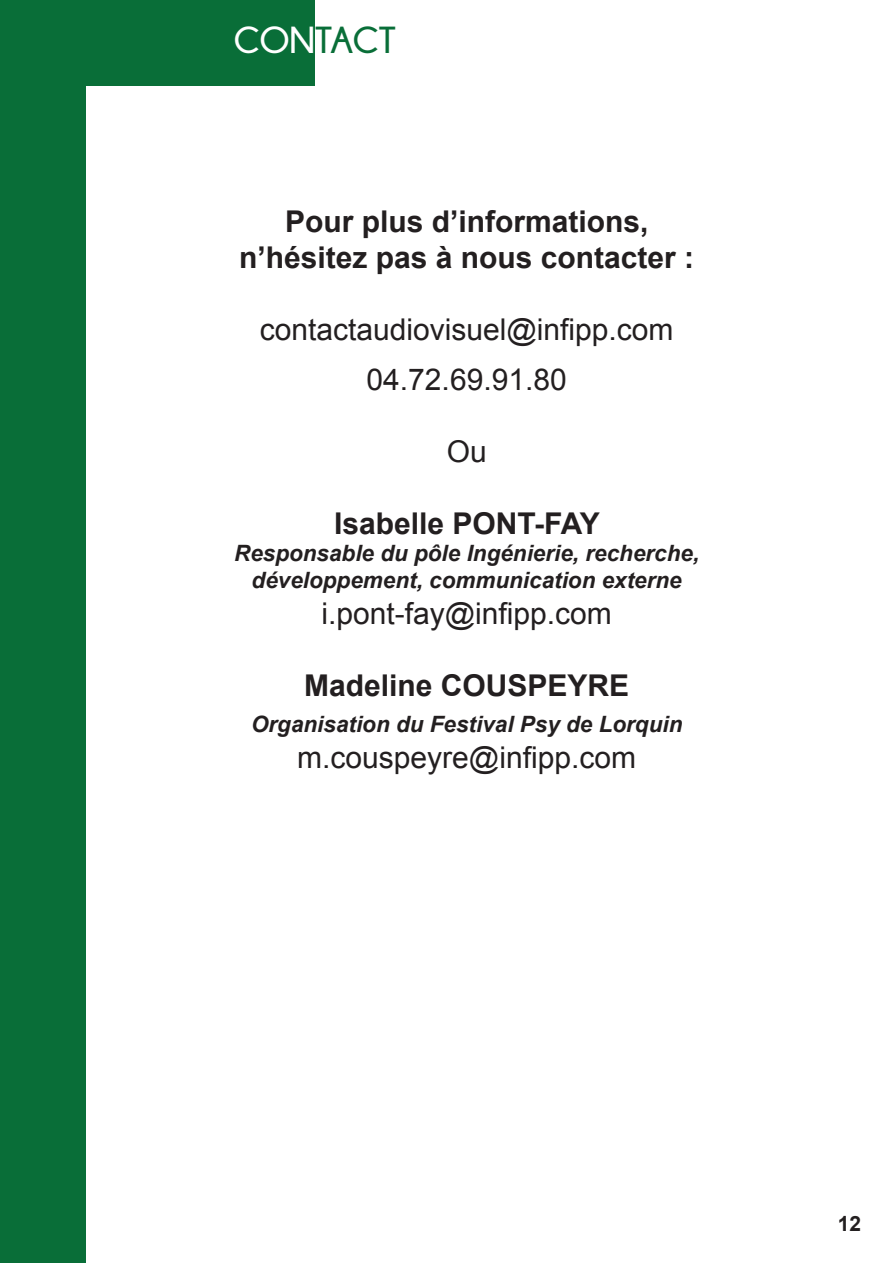
<style>
.page{position:relative;width:893px;height:1263px;background:#fff}
.page>*{position:absolute;margin:0;border:0;box-sizing:border-box;transform-origin:0 0}
.t1{font:700 37.5px "Champagne&Limousines";color:#096e38}
.t2{font:30px "Arial";color:#231f20}
.t3{font:700 30px "Arial";color:#231f20}
.t4{font:italic 700 22.5px "Arial";color:#231f20}
.t5{font:700 21px "Arial";color:#231f20}
.s1{color:#fff}
</style>
<div class="page">
<div style="left:0;top:28px;width:85px;height:1235px;background:#096e38"></div>
<div style="left:1px;top:0;width:314px;height:85px;background:#096e38"></div>
<p class="t1" style="left:234px;top:19px;width:164px"><span class="s1">CON</span>TACT</p>
<p class="t3" style="left:285px;top:200px;width:365px">Pour plus d’informations,</p>
<p class="t3" style="left:239px;top:236px;width:457px">n’hésitez pas à nous contacter :</p>
<p class="t2" style="left:260px;top:309px;width:415px">contactaudiovisuel@infipp.com</p>
<p class="t2" style="left:367px;top:359px;width:202px">04.72.69.91.80</p>
<p class="t2" style="left:447px;top:431px;width:42px">Ou</p>
<p class="t3" style="left:334px;top:503px;width:267px">Isabelle PONT-FAY</p>
<p class="t4" style="left:234px;top:538px;width:467px">Responsable du pôle Ingénierie, recherche,</p>
<p class="t4" style="left:252px;top:565px;width:432px">développement, communication externe</p>
<p class="t2" style="left:321px;top:593px;width:292px">i.pont-fay@infipp.com</p>
<p class="t3" style="left:304px;top:665px;width:327px">Madeline COUSPEYRE</p>
<p class="t4" style="left:251px;top:709px;width:433px">Organisation du Festival Psy de Lorquin</p>
<p class="t2" style="left:297px;top:737px;width:340px">m.couspeyre@infipp.com</p>
<p class="t5" style="left:838px;top:1209px;width:25px">12</p>
</div>
